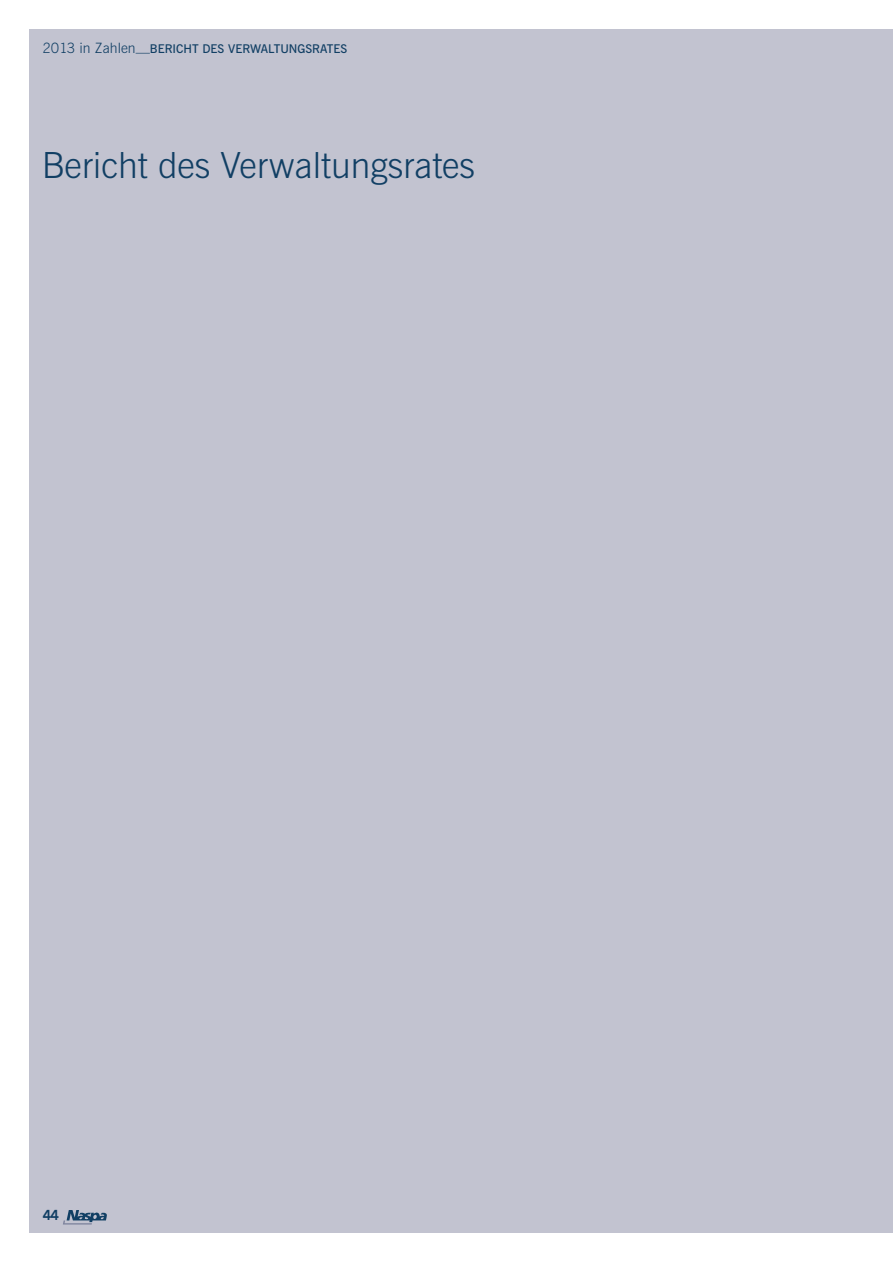
<style>
.page{position:relative;width:893px;height:1263px;background:#fff}
.page>*{position:absolute;margin:0;border:0;box-sizing:border-box;transform-origin:0 0}
.t1{font:300 36px "News Gothic BT";color:#113f64}
.t2{font:300 14.25px "News Gothic BT";color:#113f64}
.t3{font:700 13.5px "News Gothic";color:#113f64}
.t4{font:600 12px "News Gothic BT";color:#113f64}
.s1{font-weight:600;font-size:12px}
</style>
<div class="page">
<div style="left:30px;top:30px;width:863px;height:1203px;background:#c2c3d0"></div>
<svg style="left:63px;top:1210px;width:44px;height:14px"></svg>
<p class="t2" style="left:43px;top:40px;width:115px">2013 in Zahlen—<span class="s1">BERIC</span></p>
<p class="t4" style="left:184px;top:42px;width:27px">HT DES</p>
<p class="t4" style="left:228px;top:42px;width:17px">VERW</p>
<p class="t4" style="left:261px;top:42px;width:45px">ALTUNGSR</p>
<p class="t4" style="left:320px;top:42px;width:21px">ATES</p>
<p class="t2" style="left:68px;top:40px;width:10px">0</p>
<p class="t4" style="left:151px;top:42px;width:60px">EDITORIAL</p>
<h1 class="t1" style="left:42px;top:143px;width:435px">Bericht des Verwaltungsrates</h1>
<p class="t3" style="left:43px;top:1207px;width:18px">44</p>
</div>
